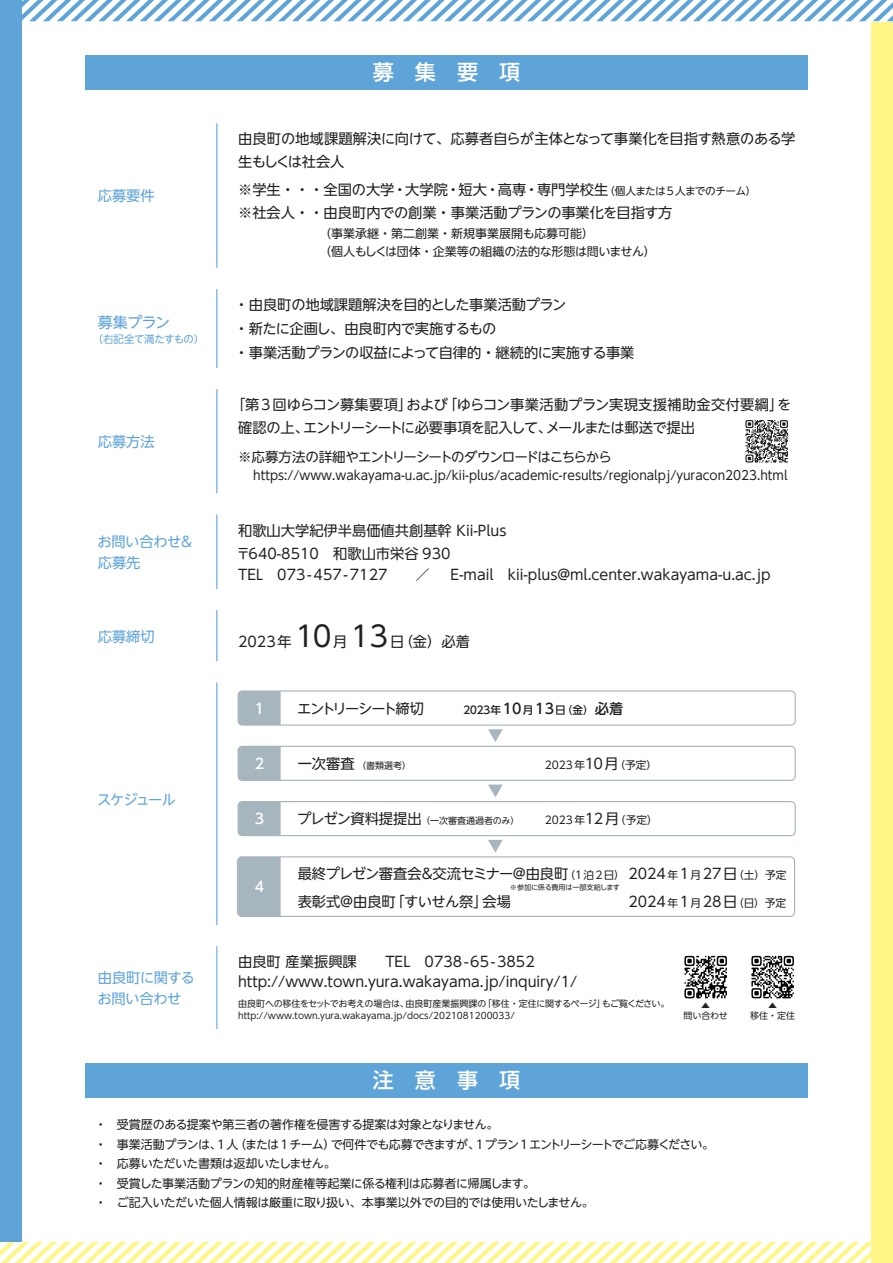
<style>
.page{position:relative;width:893px;height:1263px;background:#fff}
.page>*{position:absolute;margin:0;border:0;box-sizing:border-box;transform-origin:0 0}
.t1{font:500 21px "UD Shin Go NT Pro";color:#fff}
.t2{font:15px "UD Shin Go NT Pro";letter-spacing:-.035em;color:#5fa4d9}
.t3{font:14.25px/22.5px "UD Shin Go NT Pro";color:#231f20}
.t4{font:14.25px/24px "UD Shin Go NT Pro";letter-spacing:-.03em;color:#231f20}
.t5{font:14.25px/21px "UD Shin Go NT Pro";letter-spacing:-.015em;color:#5fa4d9}
.t6{font:14.25px "UD Shin Go NT Pro";letter-spacing:-.115em;color:#231f20}
.t7{font:500 14.25px "UD Shin Go NT Pro";color:#fff}
.t8{font:13.5px "UD Shin Go NT Pro";letter-spacing:-.08em;color:#231f20}
.t9{font:12.6px "UD Shin Go NT Pro";color:#231f20;scale:.96 1}
.t10{font:12px/19.5px "UD Shin Go NT Pro";letter-spacing:-.03em;color:#231f20}
.t11{font:12px/18px "UD Shin Go NT Pro";color:#231f20}
.t12{font:10.65px "UD Shin Go NT Pro";color:#231f20}
.t13{font:500 10.65px "UD Shin Go NT Pro";letter-spacing:-.37em;color:#231f20}
.t14{font:10.5px "UD Shin Go NT Pro";letter-spacing:-.035em;color:#5fa4d9}
.t15{font:9px/12px "UD Shin Go NT Pro";color:#231f20}
.t16{font:7.2px "UD Shin Go NT Pro";letter-spacing:-.035em;color:#231f20}
.s1{font-size:10.65px}
.s2{font-size:28.5px}
.s3{font-size:14.25px}
</style>
<div class="page">
<svg style="left:0;top:1242px;width:872px;height:21px"></svg>
<div style="left:872px;top:0;width:21px;height:1263px;background:#fff685"></div>
<svg style="left:21px;top:0;width:872px;height:21px"></svg>
<div style="left:0;top:0;width:21px;height:1242px;background:#5fa4d9"></div>
<div style="left:85px;top:55px;width:723px;height:34px;background:#5fa4d9"></div>
<div style="left:85px;top:1063px;width:723px;height:34px;background:#5fa4d9"></div>
<svg style="left:240px;top:692px;width:41px;height:32px"></svg>
<div style="left:238px;top:690px;width:558px;height:36px;border:1px solid #a7b6be;border-radius:4px"></div>
<svg style="left:238px;top:746px;width:43px;height:33px"></svg>
<svg style="left:238px;top:802px;width:43px;height:34px"></svg>
<div style="left:238px;top:801px;width:558px;height:35px;border:1px solid #a7b6be;border-radius:4px"></div>
<div style="left:238px;top:746px;width:558px;height:35px;border:1px solid #a7b6be;border-radius:4px"></div>
<div style="left:239px;top:858px;width:42px;height:57px;background:#a7b6be"></div>
<div style="left:237px;top:856px;width:558px;height:61px;border:1px solid #a7b6be;border-radius:4px"></div>
<svg style="left:488px;top:729px;width:15px;height:13px"></svg>
<svg style="left:488px;top:784px;width:15px;height:13px"></svg>
<svg style="left:488px;top:840px;width:15px;height:13px"></svg>
<svg style="left:745px;top:420px;width:43px;height:42px"></svg>
<svg style="left:684px;top:956px;width:43px;height:42px"></svg>
<svg style="left:751px;top:956px;width:43px;height:42px"></svg>
<hr style="left:216px;top:123px;width:1px;height:145px;background:#5fa4d9">
<hr style="left:216px;top:946px;width:1px;height:83px;background:#5fa4d9">
<hr style="left:216px;top:389px;width:1px;height:104px;background:#5fa4d9">
<hr style="left:216px;top:289px;width:1px;height:79px;background:#5fa4d9">
<hr style="left:216px;top:514px;width:1px;height:75px;background:#5fa4d9">
<hr style="left:216px;top:610px;width:1px;height:51px;background:#5fa4d9">
<hr style="left:216px;top:682px;width:1px;height:243px;background:#5fa4d9">
<p class="t5" style="left:98px;top:185px;width:58px">応募要件</p>
<p class="t2" style="left:98px;top:310px;width:74px">募集プラン</p>
<p class="t14" style="left:93px;top:331px;width:113px">（右記全て満たすもの）</p>
<p class="t5" style="left:98px;top:431px;width:58px">応募方法</p>
<p class="t5" style="left:97px;top:531px;width:98px">お問い合わせ＆応募先</p>
<h1 class="t1" style="left:373px;top:55px;width:148px">募　集　要　項</h1>
<p class="t3" style="left:238px;top:127px;width:559px">由良町の地域課題解決に向けて、応募者自らが主体となって事業化を目指す熱意のある学生もしくは社会人</p>
<p class="t3" style="left:238px;top:178px;width:520px">※学生・・・全国の大学・大学院・短大・高専・専門学校生<span class="s1">（個人または5人までのチーム）</span>※社会人・・由良町内での創業・事業活動プランの事業化を目指す方</p>
<p class="t11" style="left:319px;top:224px;width:338px">（事業承継・第二創業・新規事業展開も応募可能）<br>（個人もしくは団体・企業等の組織の法的な形態は問いません）</p>
<p class="t4" style="left:235px;top:292px;width:401px">・由良町の地域課題解決を目的とした事業活動プラン<br>・新たに企画し、由良町内で実施するもの<br>・事業活動プランの収益によって自律的・継続的に実施する事業</p>
<p class="t3" style="left:238px;top:393px;width:555px;text-indent:-7px">「第3回ゆらコン募集要項」および「ゆらコン事業活動プラン実現支援補助金交付要綱」を確認の上、エントリーシートに必要事項を記入して、メールまたは郵送で提出</p>
<p class="t8" style="left:238px;top:446px;width:375px">※応募方法の詳細やエントリーシートのダウンロードはこちらから</p>
<p class="t9" style="left:253px;top:465px;width:558px">https://www.wakayama-u.ac.jp/kii-plus/academic-results/regionalpj/yuracon2023.html</p>
<p class="t3" style="left:236px;top:518px;width:272px;line-height:23.7px">和歌山大学紀伊半島価値共創基幹 Kii-Plus〒640-8510　和歌山市栄谷 930</p>
<p class="t3" style="left:238px;top:562px;width:151px">TEL　073-457-7127</p>
<p class="t3" style="left:415px;top:562px;width:16px">／</p>
<p class="t3" style="left:450px;top:562px;width:322px">E-mail　kii-plus@ml.center.wakayama-u.ac.jp</p>
<p class="t5" style="left:98px;top:625px;width:58px">応募締切</p>
<p class="t3" style="left:238px;top:630px;width:233px">2023年 <span class="s2">10</span>月 <span class="s2">13</span>日（金）必着</p>
<p class="t5" style="left:97px;top:789px;width:80px">スケジュール</p>
<p class="t5" style="left:97px;top:966px;width:99px">由良町に関するお問い合わせ</p>
<p class="t7" style="left:255px;top:697px;width:11px">1</p>
<p class="t6" style="left:297px;top:697px;width:128px">エントリーシート締切</p>
<p class="t13" style="left:461px;top:701px;width:163px">２０２３年 <span class="s3">10</span>月<span class="s3">13</span>日（金） <span class="s3">必着</span></p>
<p class="t7" style="left:255px;top:752px;width:11px">2</p>
<p class="t15" style="left:298px;top:759px;width:115px"><span class="s3">一次審査</span>（書類選考）</p>
<p class="t12" style="left:545px;top:756px;width:114px">2023年<span class="s3">１０月</span>（予定）</p>
<p class="t7" style="left:255px;top:807px;width:11px">3</p>
<p class="t15" style="left:297px;top:815px;width:224px"><span class="s3">プレゼン資料提提出</span>（一次審査通過者のみ）</p>
<p class="t12" style="left:545px;top:812px;width:114px">2023年<span class="s3">１2月</span>（予定）</p>
<p class="t7" style="left:255px;top:875px;width:11px">4</p>
<p class="t3" style="left:298px;top:862px;width:490px">最終プレゼン審査会＆交流セミナー＠由良町<span class="s1">（1 泊 2日）</span> 2024<span class="s1">年</span> 1<span class="s1">月</span>27日<span class="s1">（土）予定</span></p>
<p class="t16" style="left:510px;top:881px;width:111px">※参加に係る費用は一部支給します</p>
<p class="t3" style="left:298px;top:889px;width:215px">表彰式＠由良町「すいせん祭」会場</p>
<p class="t3" style="left:628px;top:889px;width:159px">2024<span class="s1">年</span> 1<span class="s1">月</span>28日<span class="s1">（日）予定</span></p>
<p class="t3" style="left:238px;top:952px;width:341px;line-height:19.5px">由良町 産業振興課　　TEL　0738-65-3852 http://www.town.yura.wakayama.jp/inquiry/1/</p>
<p class="t15" style="left:238px;top:998px;width:433px">由良町への移住をセットでお考えの場合は、由良町産業振興課の「移住・定住に関するページ」もご覧ください。http://www.town.yura.wakayama.jp/docs/2021081200033/</p>
<h1 class="t1" style="left:373px;top:1063px;width:148px">注　意　事　項</h1>
<p class="t15" style="left:701px;top:999px;width:10px">▲</p>
<p class="t15" style="left:684px;top:1009px;width:46px">問い合わせ</p>
<p class="t15" style="left:768px;top:999px;width:10px">▲</p>
<p class="t15" style="left:750px;top:1009px;width:46px">移住・定住</p>
<p class="t10" style="left:95px;top:1114px;width:13px;text-align:justify">・・・・・</p>
<p class="t10" style="left:117px;top:1114px;width:599px">受賞歴のある提案や第三者の著作権を侵害する提案は対象となりません。<br>事業活動プランは、1 人（または 1チーム）で何件でも応募できますが、1 プラン1エントリーシートでご応募ください。応募いただいた書類は返却いたしません。<br>受賞した事業活動プランの知的財産権等起業に係る権利は応募者に帰属します。<br>ご記入いただいた個人情報は厳重に取り扱い、本事業以外での目的では使用いたしません。</p>
</div>
